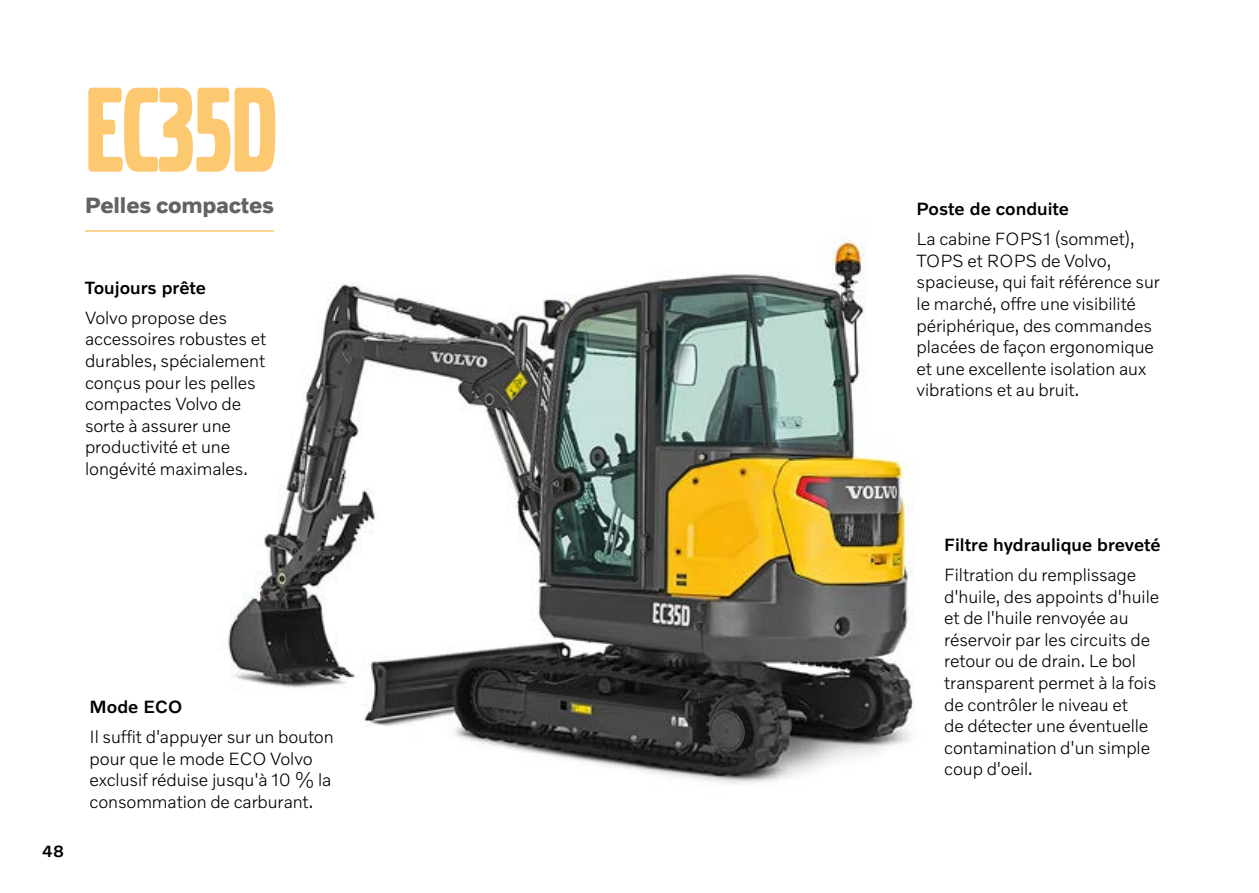
<style>
.page{position:relative;width:1259px;height:893px;background:#fff}
.page>*{position:absolute;margin:0;border:0;box-sizing:border-box;transform-origin:0 0}
.t1{font:126px "Volvo Broad Pro";color:#fcc870}
.t2{font:700 22.5px "Volvo Novum";letter-spacing:-.005em;color:#646363}
.t3{font:300 18px/21.6px "Volvo Novum";letter-spacing:-.005em;color:#000}
.t4{font:500 18px "Volvo Novum";color:#000}
.t5{font:500 16.5px "Volvo Novum";color:#000}
</style>
<div class="page">
<img style="left:228px;top:230px;width:686px;height:555px">
<hr style="left:85px;top:230px;width:189px;height:2px;background:#fcc870">
<h1 class="t1" style="left:85px;top:71px;width:194px">EC35D</h1>
<p class="t2" style="left:85px;top:191px;width:190px">Pelles compactes</p>
<p class="t4" style="left:85px;top:276px;width:122px">Toujours prête</p>
<p class="t3" style="left:85px;top:306px;width:183px">Volvo propose des accessoires robustes et durables, spécialement conçus pour les pelles compactes Volvo de sorte à assurer une productivité et une longévité maximales.</p>
<p class="t5" style="left:42px;top:841px;width:23px">48</p>
<p class="t4" style="left:90px;top:695px;width:94px">Mode ECO</p>
<p class="t3" style="left:90px;top:725px;width:246px">Il suffit d'appuyer sur un bouton pour que le mode ECO Volvo exclusif réduise jusqu'à 10 % la consommation de carburant.</p>
<p class="t4" style="left:916px;top:197px;width:154px">Poste de conduite</p>
<p class="t3" style="left:916px;top:228px;width:245px">La cabine FOPS1 (sommet),<br>TOPS et ROPS de Volvo, spacieuse, qui fait référence sur le marché, offre une visibilité périphérique, des commandes placées de façon ergonomique et une excellente isolation aux vibrations et au bruit.</p>
<p class="t4" style="left:944px;top:533px;width:218px">Filtre hydraulique breveté</p>
<p class="t3" style="left:944px;top:563px;width:216px">Filtration du remplissage d'huile, des appoints d'huile et de l'huile renvoyée au réservoir par les circuits de retour ou de drain. Le bol transparent permet à la fois de contrôler le niveau et<br>de détecter une éventuelle contamination d'un simple coup d'oeil.</p>
</div>
